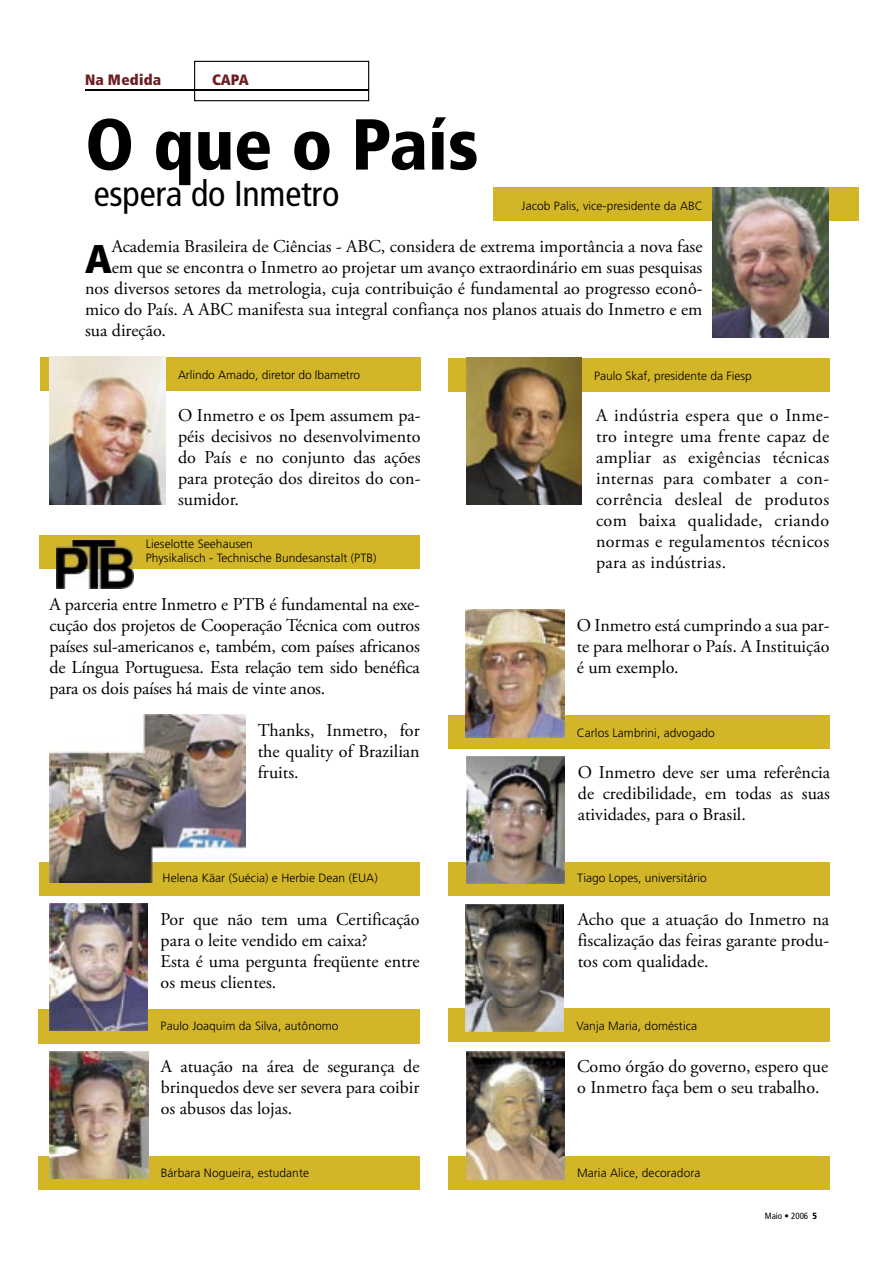
<style>
.page{position:relative;width:893px;height:1263px;background:#fff}
.page>*{position:absolute;margin:0;border:0;box-sizing:border-box;transform-origin:0 0}
.t1{font:900 condensed 72px "Frutiger";color:#000}
.t2{font:900 condensed 40.05px "Frutiger";color:#000}
.t3{font:condensed 36px "Frutiger";letter-spacing:-.01em;color:#000}
.t4{font:18px/21px "Adobe Garamond Pro";color:#000;text-align:justify}
.t5{font:900 condensed 15px "Frutiger";letter-spacing:.015em;color:#6e1d21}
.t6{font:300 12px/14.4px "Frutiger";letter-spacing:.005em;color:#000}
.t7{font:condensed 9px "Frutiger";color:#000}
.s1{font-weight:900}
</style>
<div class="page">
<div style="left:493px;top:188px;width:366px;height:33px;background:#d3b627"></div>
<div style="left:38px;top:1156px;width:382px;height:33px;background:#d3b627"></div>
<svg style="left:194px;top:61px;width:175px;height:40px"></svg>
<hr style="left:85px;top:90px;width:284px;height:1px;background:#000">
<div style="left:448px;top:862px;width:381px;height:34px;background:#d3b627"></div>
<img style="left:466px;top:756px;width:98px;height:127px">
<div style="left:448px;top:358px;width:381px;height:34px;background:#d3b627"></div>
<img style="left:467px;top:358px;width:114px;height:147px">
<img style="left:713px;top:187px;width:116px;height:150px">
<div style="left:39px;top:862px;width:381px;height:34px;background:#d3b627"></div>
<img style="left:49px;top:715px;width:197px;height:168px">
<div style="left:448px;top:1008px;width:381px;height:33px;background:#d3b627"></div>
<img style="left:465px;top:904px;width:99px;height:127px">
<div style="left:448px;top:1156px;width:381px;height:33px;background:#d3b627"></div>
<img style="left:466px;top:1051px;width:98px;height:128px">
<div style="left:38px;top:1009px;width:382px;height:34px;background:#d3b627"></div>
<img style="left:50px;top:903px;width:98px;height:127px">
<img style="left:50px;top:1051px;width:98px;height:128px">
<div style="left:39px;top:535px;width:381px;height:34px;background:#d3b627"></div>
<img style="left:57px;top:540px;width:76px;height:48px">
<div style="left:40px;top:357px;width:380px;height:33px;background:#d3b627"></div>
<img style="left:50px;top:357px;width:115px;height:148px">
<div style="left:448px;top:715px;width:381px;height:33px;background:#d3b627"></div>
<img style="left:466px;top:610px;width:98px;height:127px">
<p class="t5" style="left:85px;top:70px;width:78px">Na Medida</p>
<p class="t5" style="left:212px;top:70px;width:38px">CAPA</p>
<h1 class="t1" style="left:85px;top:101px;width:395px">O que o País</h1>
<h3 class="t3" style="left:94px;top:172px;width:247px">espera do Inmetro</h3>
<p class="t6" style="left:522px;top:199px;width:183px">Jacob Palis, vice-presidente da ABC</p>
<h2 class="t2" style="left:85px;top:235px;width:28px">A</h2>
<p class="t4" style="left:112px;top:237px;width:592px">Academia Brasileira de Ciências - ABC, considera de extrema importância a nova fase</p>
<p class="t4" style="left:112px;top:258px;width:592px">em que se encontra o Inmetro ao projetar um avanço extraordinário em suas pesquisas</p>
<p class="t4" style="left:85px;top:279px;width:619px">nos diversos setores da metrologia, cuja contribuição é fundamental ao progresso econô-</p>
<p class="t4" style="left:85px;top:300px;width:619px">mico do País. A ABC manifesta sua integral confiança nos planos atuais do Inmetro e em</p>
<p class="t4" style="left:85px;top:321px;width:82px">sua direção.</p>
<p class="t6" style="left:178px;top:367px;width:184px">Arlindo Amado, diretor do Ibametro</p>
<p class="t4" style="left:178px;top:405px;width:244px">O Inmetro e os Ipem assumem pa&shy;péis decisivos no desenvolvimento do País e no conjunto das ações para proteção dos direitos do con&shy;sumidor.</p>
<p class="t6" style="left:146px;top:537px;width:232px">Lieselotte Seehausen<br>Physikalisch - Technische Bundesanstalt (PTB)</p>
<p class="t4" style="left:49px;top:595px;width:372px">A parceria entre Inmetro e PTB é fundamental na exe&shy;cução dos projetos de Cooperação Técnica com outros países sul-americanos e, também, com países africanos de Língua Portuguesa. Esta relação tem sido benéfica para os dois países há mais de vinte anos.</p>
<p class="t4" style="left:258px;top:720px;width:163px">Thanks, Inmetro, for the quality of Brazilian fruits.</p>
<p class="t6" style="left:163px;top:871px;width:217px">Helena Käar (Suécia) e Herbie Dean (EUA)</p>
<p class="t4" style="left:161px;top:909px;width:260px;text-align:left">Por que não tem uma Certificação para o leite vendido em caixa?<br>Esta é uma pergunta freqüente entre os meus clientes.</p>
<p class="t6" style="left:161px;top:1019px;width:179px">Paulo Joaquim da Silva, autônomo</p>
<p class="t4" style="left:161px;top:1056px;width:260px">A atuação na área de segurança de brinquedos deve ser severa para coibir os abusos das lojas.</p>
<p class="t6" style="left:161px;top:1165px;width:150px">Bárbara Nogueira, estudante</p>
<p class="t6" style="left:594px;top:369px;width:159px">Paulo Skaf, presidente da Fiesp</p>
<p class="t4" style="left:596px;top:406px;width:235px">A indústria espera que o Inme&shy;tro integre uma frente capaz de ampliar as exigências técnicas internas para combater a con&shy;corrência desleal de produtos com baixa qualidade, criando normas e regulamentos técnicos para as indústrias.</p>
<p class="t4" style="left:577px;top:615px;width:254px">O Inmetro está cumprindo a sua par&shy;te para melhorar o País. A Instituição é um exemplo.</p>
<p class="t6" style="left:577px;top:725px;width:140px">Carlos Lambrini, advogado</p>
<p class="t4" style="left:578px;top:762px;width:254px">O Inmetro deve ser uma referência de credibilidade, em todas as suas atividades, para o Brasil.</p>
<p class="t6" style="left:577px;top:871px;width:131px">Tiago Lopes, universitário</p>
<p class="t4" style="left:578px;top:909px;width:253px">Acho que a atuação do Inmetro na fiscalização das feiras garante produ&shy;tos com qualidade.</p>
<p class="t6" style="left:576px;top:1019px;width:122px">Vanja Maria, doméstica</p>
<p class="t4" style="left:577px;top:1056px;width:252px">Como órgão do governo, espero que o Inmetro faça bem o seu trabalho.</p>
<p class="t6" style="left:577px;top:1165px;width:125px">Maria Alice, decoradora</p>
<p class="t7" style="left:765px;top:1210px;width:54px">Maio • 2006 <span class="s1">5</span></p>
</div>
